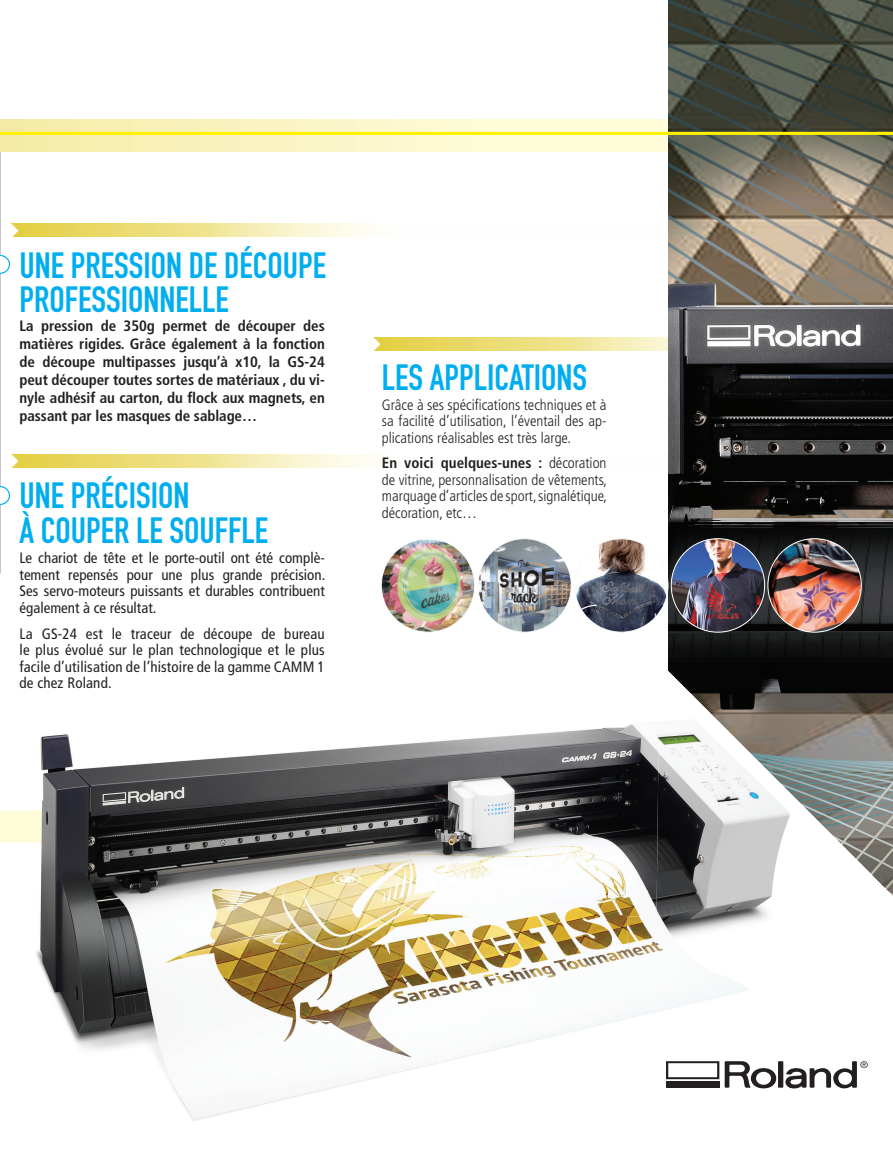
<style>
.page{position:relative;width:893px;height:1149px;background:#fff}
.page>*{position:absolute;margin:0;border:0;box-sizing:border-box;transform-origin:0 0}
.t1{font:36px/34.5px "DIN Engschrift Alternate";color:#00aeef}
.t2{font:condensed 15px/16.5px "Frutiger";letter-spacing:.005em;color:#231f20;text-align:justify}
.t3{font:300 condensed 15px/16.5px "Frutiger";color:#231f20;text-align:justify}
.t4{font:700 condensed 15px/18px "Frutiger";letter-spacing:-.005em;color:#231f20;text-align:justify}
.s1{font-weight:700}
</style>
<div class="page">
<svg style="left:380px;top:337px;width:288px;height:13px;background:#ede084"></svg>
<svg style="left:373px;top:337px;width:7px;height:14px"></svg>
<img style="left:7px;top:592px;width:661px;height:529px">
<img style="left:0;top:150px;width:1px;height:423px">
<svg style="left:0;top:119px;width:668px;height:32px;background:#faf5c5"></svg>
<img style="left:668px;top:0;width:225px;height:662px">
<hr style="left:0;top:132px;width:893px;height:3px;background:#fff101">
<svg style="left:18px;top:454px;width:353px;height:13px;background:#f0e596"></svg>
<svg style="left:11px;top:454px;width:7px;height:14px"></svg>
<svg style="left:18px;top:224px;width:353px;height:12px;background:#f0e596"></svg>
<svg style="left:11px;top:224px;width:7px;height:13px"></svg>
<div style="left:0;top:810px;width:42px;height:32px;background:#fffcda"></div>
<svg style="left:872px;top:662px;width:21px;height:234px;background:#7a7974"></svg>
<img style="left:627px;top:662px;width:245px;height:459px">
<div style="left:778px;top:1060px;width:5px;height:27px;background:#231f20"></div>
<svg style="left:725px;top:1060px;width:51px;height:27px"></svg>
<div style="left:666px;top:1081px;width:53px;height:6px;background:#231f20"></div>
<svg style="left:666px;top:1060px;width:53px;height:18px"></svg>
<svg style="left:785px;top:1060px;width:83px;height:31px"></svg>
<img style="left:381px;top:538px;width:94px;height:94px;border-radius:47px">
<img style="left:478px;top:538px;width:93px;height:94px;border-radius:47px">
<img style="left:575px;top:538px;width:93px;height:94px;border-radius:47px">
<img style="left:671px;top:538px;width:94px;height:94px;border-radius:47px">
<img style="left:768px;top:538px;width:93px;height:94px;border-radius:47px">
<svg style="left:567px;top:604px;width:31px;height:56px"></svg>
<svg style="left:0;top:485px;width:11px;height:20px"></svg>
<svg style="left:0;top:254px;width:11px;height:20px"></svg>
<h1 class="t1" style="left:20px;top:248px;width:308px">UNE PRESSION DE DÉCOUPE<br>PROFESSIONNELLE</h1>
<p class="t4" style="left:20px;top:317px;width:307px">La pression de 350g permet de découper des matières rigides. Grâce également à la fonction de découpe multipasses jusqu’à x10, la GS-24 peut découper toutes sortes de matériaux , du vi&shy;nyle adhésif au carton, du flock aux magnets, en passant par les masques de sablage…</p>
<h1 class="t1" style="left:20px;top:478px;width:250px">UNE PRÉCISION<br>À COUPER LE SOUFFLE</h1>
<p class="t2" style="left:20px;top:550px;width:307px">Le chariot de tête et le porte-outil ont été complè&shy;tement repensés pour une plus grande précision.<br>Ses servo-moteurs puissants et durables contribuent également à ce résultat.</p>
<p class="t2" style="left:20px;top:625px;width:307px">La GS-24 est le traceur de découpe de bureau le plus évolué sur le plan technologique et le plus facile d’utilisation de l’histoire de la gamme CAMM 1 de chez Roland.</p>
<h1 class="t1" style="left:382px;top:360px;width:207px">LES APPLI CATIONS</h1>
<p class="t3" style="left:382px;top:396px;width:226px">Grâce à ses spécifications techniques et à sa facilité d’utilisation, l’éventail des ap&shy;plications réalisables est très large.</p>
<p class="t3" style="left:382px;top:454px;width:227px"><span class="s1">En voici quelques-unes :</span> décoration de vitrine, personnalisation de vêtements, marquage d’articles de sport, signalétique, décoration, etc…</p>
</div>
